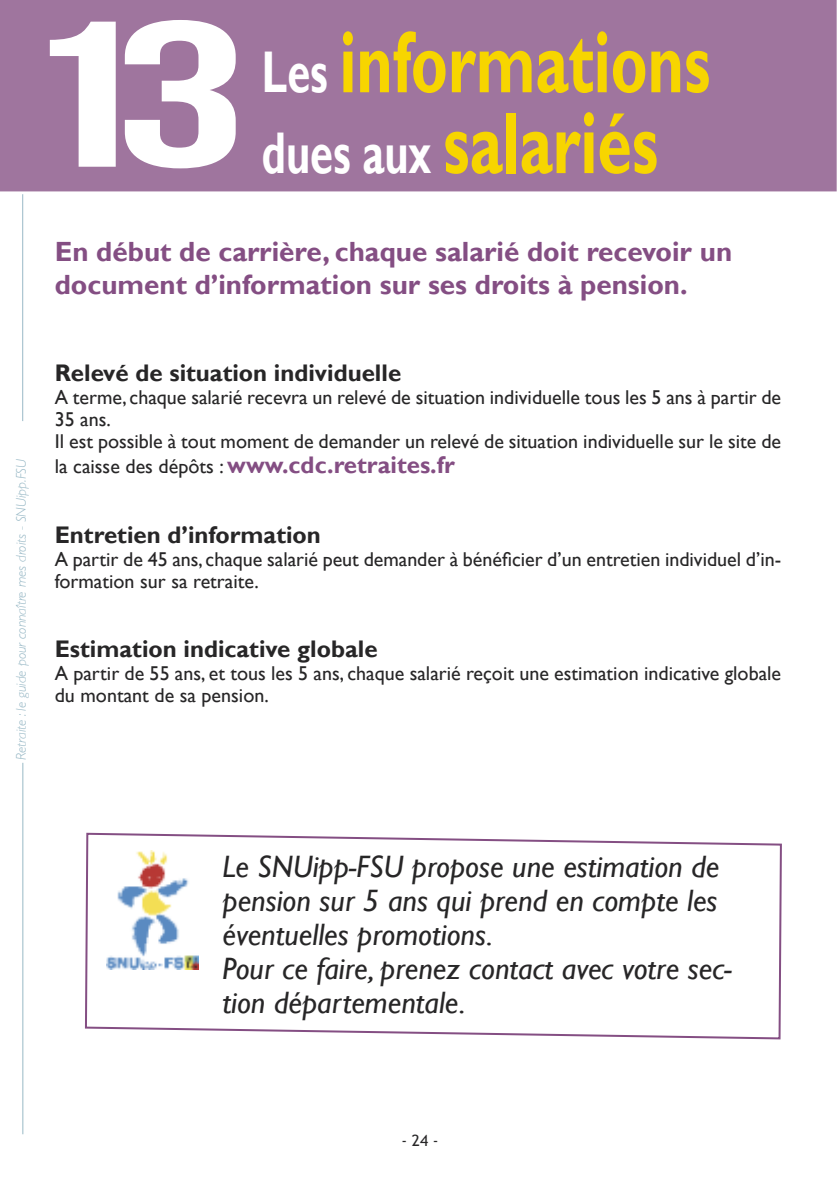
<style>
.page{position:relative;width:840px;height:1191px;background:#fff}
.page>*{position:absolute;margin:0;border:0;box-sizing:border-box;transform-origin:0 0}
.t1{font:207.2px "Bebas Neue";color:#fff;scale:1.63 1}
.t2{font:700 88.2px/80.8px "Gill Sans";color:#f7d500;scale:.71 1}
.t3{font:italic 31px/34px "Gill Sans";color:#272627}
.t4{font:700 27.8px/33.4px "Gill Sans";color:#844e83}
.t5{font:700 24px "Gill Sans";color:#272627}
.t6{font:700 24px "Gill Sans";color:#844e83}
.t7{font:20px/22px "Gill Sans";color:#272627}
.t8{font:15.6px "Trebuchet MS";color:#272627}
.t9{font:italic 300 14px "Gill Sans";color:#99b9c6}
.s1{font-size:58.8px;color:#fff}
.s2{font-weight:400;font-size:20px;color:#272627}
</style>
<div class="page">
<svg style="left:85px;top:832px;width:697px;height:208px"></svg>
<div style="left:0;top:0;width:836px;height:191px;background:#9f759e"></div>
<img style="left:106px;top:850px;width:92px;height:119px">
<hr style="left:22px;top:763px;width:1px;height:371px;background:#99b9c6">
<hr style="left:22px;top:194px;width:1px;height:227px;background:#99b9c6">
<h1 class="t1" style="left:13px;top:-26px;width:145px">13</h1>
<h2 class="t2" style="left:262px;top:21px;width:633px"><span class="s1">Les</span> informations <span class="s1">dues aux</span> salariés</h2>
<p class="t9" style="left:13px;top:760px;width:303px;rotate:-90deg">Retraite : le guide pour connaître mes droits - SNU pi p F. SU</p>
<h3 class="t4" style="left:55px;top:234px;width:678px">En début de carrière, chaque salarié doit recevoir un document d’information sur ses droits à pension.</h3>
<p class="t5" style="left:55px;top:358px;width:348px">Relevé de situation individuelle</p>
<p class="t7" style="left:55px;top:386px;width:727px">A terme, chaque salarié recevra un relevé de situation individuelle tous les 5 ans à partir de<br>35 ans.<br>Il est possible à tout moment de demander un relevé de situation individuelle sur le site de</p>
<p class="t6" style="left:55px;top:450px;width:401px"><span class="s2">la caisse des dépôts :</span> www.cdc.retraites.fr</p>
<p class="t5" style="left:55px;top:520px;width:267px">Entretien d’information</p>
<p class="t7" style="left:55px;top:548px;width:727px">A partir de 45 ans, chaque salarié peut demander à bénéficier d’un entretien individuel d’in&shy;formation sur sa retraite.</p>
<p class="t5" style="left:55px;top:634px;width:324px">Estimation indicative globale</p>
<p class="t7" style="left:55px;top:662px;width:727px">A partir de 55 ans, et tous les 5 ans, chaque salarié reçoit une estimation indicative globale du montant de sa pension.</p>
<h3 class="t3" style="left:222px;top:849px;width:510px">Le SNUipp-FSU propose une estimation de pension sur 5 ans qui prend en compte les éventuelles promotions.<br>Pour ce faire, prenez contact avec votre sec&shy;tion départementale.</h3>
<p class="t8" style="left:401px;top:1131px;width:39px">-24-</p>
</div>
